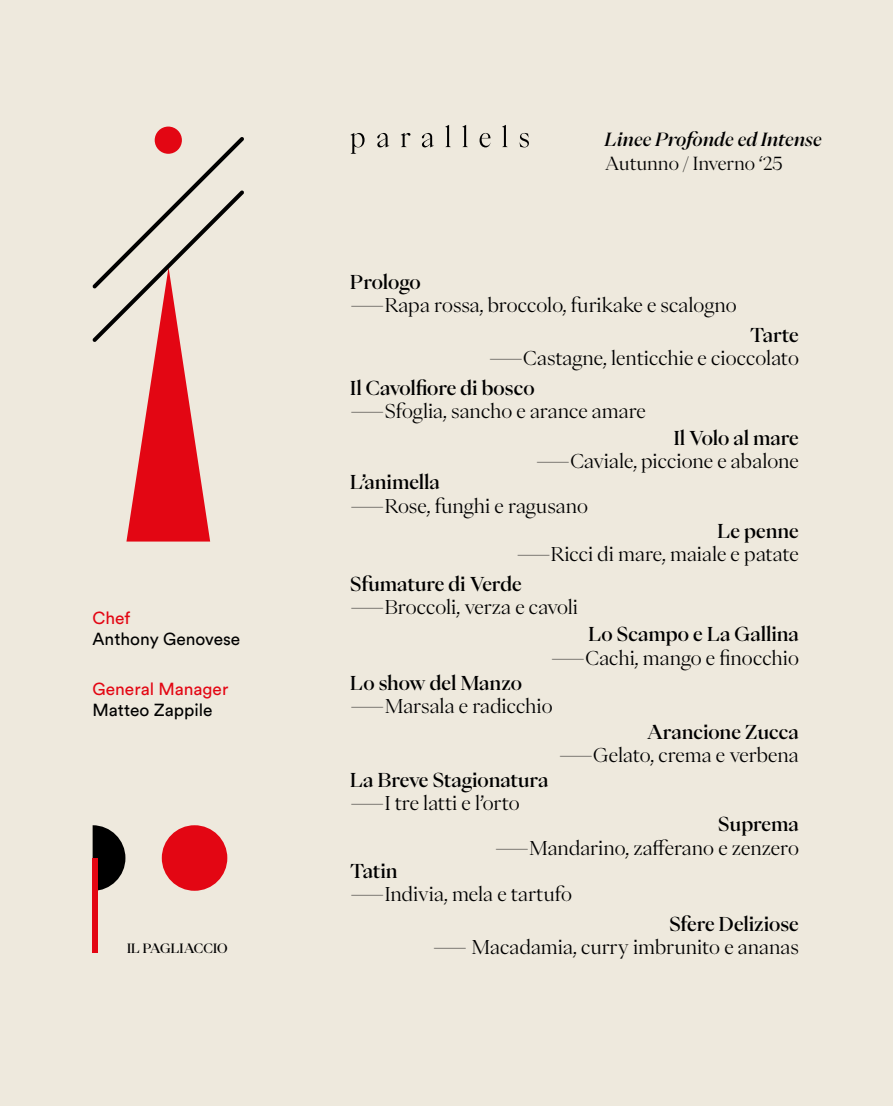
<style>
.page{position:relative;width:893px;height:1106px;background:#eee9dd}
.page>*{position:absolute;margin:0;border:0;box-sizing:border-box;transform-origin:0 0}
.t1{font:19.05px "PP Eiko";color:#000}
.t2{font:500 19.05px "PP Eiko";color:#000}
.t3{font:italic 500 18px "PP Eiko";color:#000}
.t4{font:18px "PP Eiko";color:#000}
.t5{font:17.25px "Circular Std";color:#000}
.t6{font:17.25px "Circular Std";color:#e30613}
.t7{font:500 12.75px "PP Eiko";letter-spacing:.015em;color:#000}
</style>
<div class="page">
<div style="left:155px;top:127px;width:27px;height:27px;background:#e30613;border-radius:50%"></div>
<svg style="left:92px;top:137px;width:152px;height:404px"></svg>
<div style="left:162px;top:825px;width:65px;height:65px;background:#e30613;border-radius:50%"></div>
<svg style="left:93px;top:825px;width:32px;height:66px"></svg>
<div style="left:93px;top:858px;width:5px;height:94px;background:#e30613"></div>
<svg style="left:350px;top:133px;width:15px;height:21px"></svg>
<svg style="left:377px;top:133px;width:12px;height:14px"></svg>
<svg style="left:401px;top:133px;width:9px;height:14px"></svg>
<svg style="left:422px;top:133px;width:12px;height:14px"></svg>
<svg style="left:445px;top:125px;width:6px;height:22px"></svg>
<svg style="left:462px;top:125px;width:6px;height:22px"></svg>
<svg style="left:480px;top:133px;width:11px;height:14px"></svg>
<svg style="left:502px;top:125px;width:6px;height:22px"></svg>
<svg style="left:519px;top:133px;width:10px;height:14px"></svg>
<p class="t3" style="left:605px;top:125px;width:218px">Linee Profonde ed Intense</p>
<p class="t4" style="left:605px;top:151px;width:179px">Autunno / Inverno ‘25</p>
<p class="t6" style="left:93px;top:607px;width:39px">Chef</p>
<p class="t5" style="left:93px;top:628px;width:149px">Anthony Genovese</p>
<p class="t6" style="left:93px;top:678px;width:137px">General Manager</p>
<p class="t5" style="left:93px;top:699px;width:121px">Matteo Zappile</p>
<p class="t2" style="left:350px;top:269px;width:72px">Prologo</p>
<p class="t1" style="left:350px;top:292px;width:388px">—Rapa rossa, broccolo, furikake e scalogno</p>
<p class="t2" style="left:750px;top:321px;width:50px">Tarte</p>
<p class="t1" style="left:489px;top:345px;width:312px">—Castagne, lenticchie e cioccolato</p>
<p class="t2" style="left:350px;top:374px;width:186px">Il Cavolfiore di bosco</p>
<p class="t1" style="left:350px;top:398px;width:297px">—Sfoglia, sancho e arance amare</p>
<p class="t2" style="left:674px;top:425px;width:127px">Il Volo al mare</p>
<p class="t1" style="left:536px;top:448px;width:264px">—Caviale, piccione e abalone</p>
<p class="t2" style="left:350px;top:469px;width:91px">L’animella</p>
<p class="t1" style="left:350px;top:493px;width:239px">—Rose, funghi e ragusano</p>
<p class="t2" style="left:717px;top:518px;width:83px">Le penne</p>
<p class="t1" style="left:516px;top:541px;width:284px">—Ricci di mare, maiale e patate</p>
<p class="t2" style="left:350px;top:570px;width:173px">Sfumature di Verde</p>
<p class="t1" style="left:350px;top:594px;width:229px">—Broccoli, verza e cavoli</p>
<p class="t2" style="left:588px;top:621px;width:212px">Lo Scampo e La Gallina</p>
<p class="t1" style="left:551px;top:644px;width:249px">—Cachi, mango e finocchio</p>
<p class="t2" style="left:350px;top:669px;width:173px">Lo show del Manzo</p>
<p class="t1" style="left:350px;top:693px;width:204px">—Marsala e radicchio</p>
<p class="t2" style="left:647px;top:718px;width:154px">Arancione Zucca</p>
<p class="t1" style="left:559px;top:741px;width:242px">—Gelato, crema e verbena</p>
<p class="t2" style="left:350px;top:767px;width:200px">La Breve Stagionatura</p>
<p class="t1" style="left:350px;top:790px;width:171px">—I tre latti e l’orto</p>
<p class="t2" style="left:718px;top:811px;width:82px">Suprema</p>
<p class="t1" style="left:495px;top:834px;width:306px">—Mandarino, zafferano e zenzero</p>
<p class="t2" style="left:350px;top:857px;width:49px">Tatin</p>
<p class="t1" style="left:350px;top:881px;width:223px">—Indivia, mela e tartufo</p>
<p class="t2" style="left:669px;top:910px;width:131px">Sfere Deliziose</p>
<p class="t7" style="left:127px;top:939px;width:102px">IL PAGLIACCIO</p>
<p class="t1" style="left:433px;top:933px;width:367px">— Macadamia, curry imbrunito e ananas</p>
</div>
